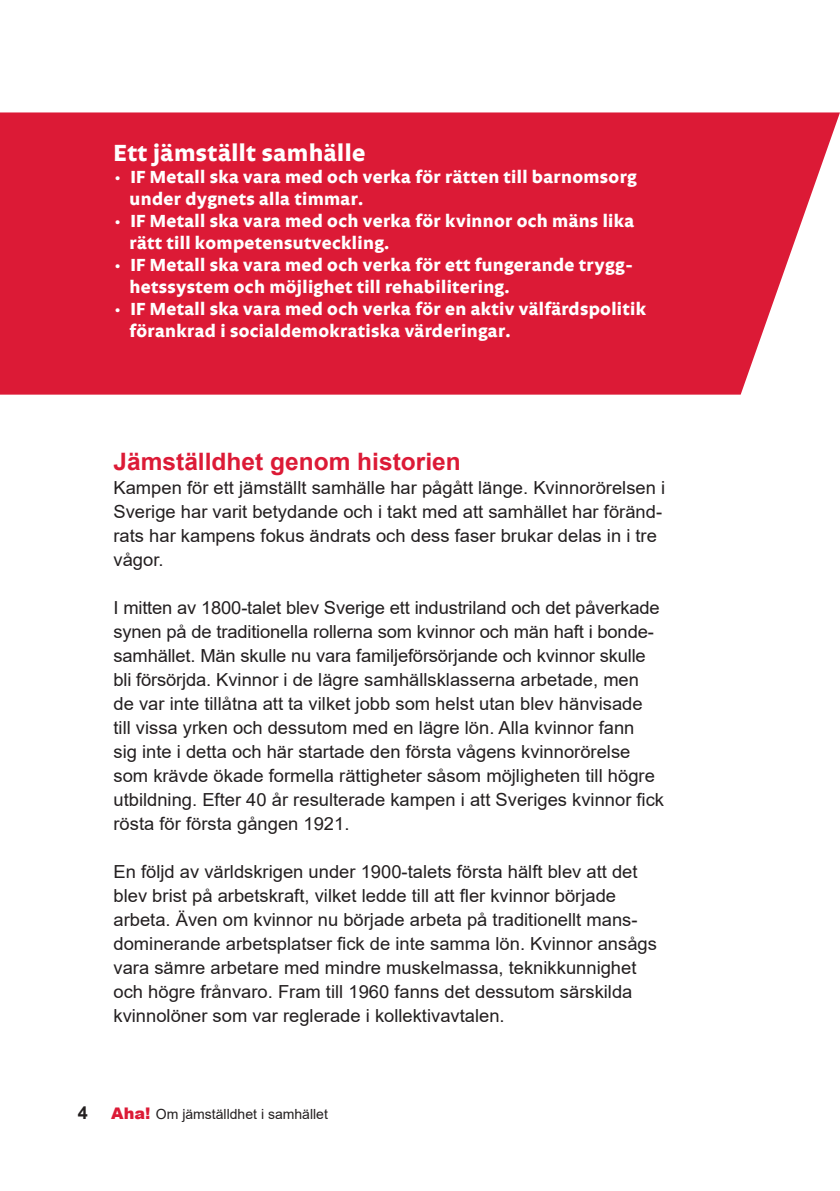
<style>
.page{position:relative;width:840px;height:1191px;background:#fff}
.page>*{position:absolute;margin:0;border:0;box-sizing:border-box;transform-origin:0 0}
.t1{font:700 24px "Arial";color:#dc1a36}
.t2{font:700 24px "Legato";letter-spacing:.02em;color:#fff}
.t3{font:18px/24px "Arial";color:#231f20}
.t4{font:700 18px/22px "Legato";letter-spacing:.02em;color:#fff}
.t5{font:700 18px "Arial";color:#231f20}
.t6{font:14px "Arial";color:#231f20}
.s1{font-weight:900;font-size:16px;color:#dc1a36}
</style>
<div class="page">
<div style="left:0;top:112px;width:839px;height:282px;background:#dc1a36"></div>
<h1 class="t2" style="left:113px;top:139px;width:253px">Ett jämställt samhälle</h1>
<p class="t4" style="left:129px;top:167px;width:508px;text-indent:-16px">• IF Metall ska vara med och verka för rätten till barnomsorg under dygnets alla timmar.</p>
<p class="t4" style="left:129px;top:211px;width:506px;text-indent:-16px">• IF Metall ska vara med och verka för kvinnor och mäns lika rätt till kompetensutveckling.</p>
<p class="t4" style="left:129px;top:255px;width:505px;text-indent:-16px">• IF Metall ska vara med och verka för ett fungerande trygg&shy;hetssystem och möjlighet till rehabilitering.</p>
<p class="t4" style="left:129px;top:299px;width:518px;text-indent:-16px">• IF Metall ska vara med och verka för en aktiv välfärdspolitik förankrad i socialdemokratiska värderingar.</p>
<h1 class="t1" style="left:113px;top:444px;width:348px">Jämställdhet genom historien</h1>
<p class="t3" style="left:113px;top:475px;width:553px">Kampen för ett jämställt samhälle har pågått länge. Kvinnorörelsen i Sverige har varit betydande och i takt med att samhället har föränd&shy;rats har kampens fokus ändrats och dess faser brukar delas in i tre vågor.</p>
<p class="t3" style="left:113px;top:595px;width:552px">I mitten av 1800-talet blev Sverige ett industriland och det påverkade synen på de traditionella rollerna som kvinnor och män haft i bonde&shy;samhället. Män skulle nu vara familjeförsörjande och kvinnor skulle bli försörjda. Kvinnor i de lägre samhällsklasserna arbetade, men<br>de var inte tillåtna att ta vilket jobb som helst utan blev hänvisade till vissa yrken och dessutom med en lägre lön. Alla kvinnor fann<br>sig inte i detta och här startade den första vågens kvinnorörelse som krävde ökade formella rättigheter såsom möjligheten till högre utbildning. Efter 40 år resulterade kampen i att Sveriges kvinnor fick rösta för första gången 1921.</p>
<p class="t3" style="left:113px;top:859px;width:544px">En följd av världskrigen under 1900-talets första hälft blev att det blev brist på arbetskraft, vilket ledde till att fler kvinnor började arbeta. Även om kvinnor nu började arbeta på traditionellt mans&shy;dominerande arbetsplatser fick de inte samma lön. Kvinnor ansågs vara sämre arbetare med mindre muskelmassa, teknikkunnighet och högre frånvaro. Fram till 1960 fanns det dessutom särskilda kvinnolöner som var reglerade i kollektivavtalen.</p>
<p class="t5" style="left:78px;top:1100px;width:12px">4</p>
<p class="t6" style="left:111px;top:1104px;width:218px"><span class="s1">Aha!</span> Om jämställdhet i samhället</p>
</div>
